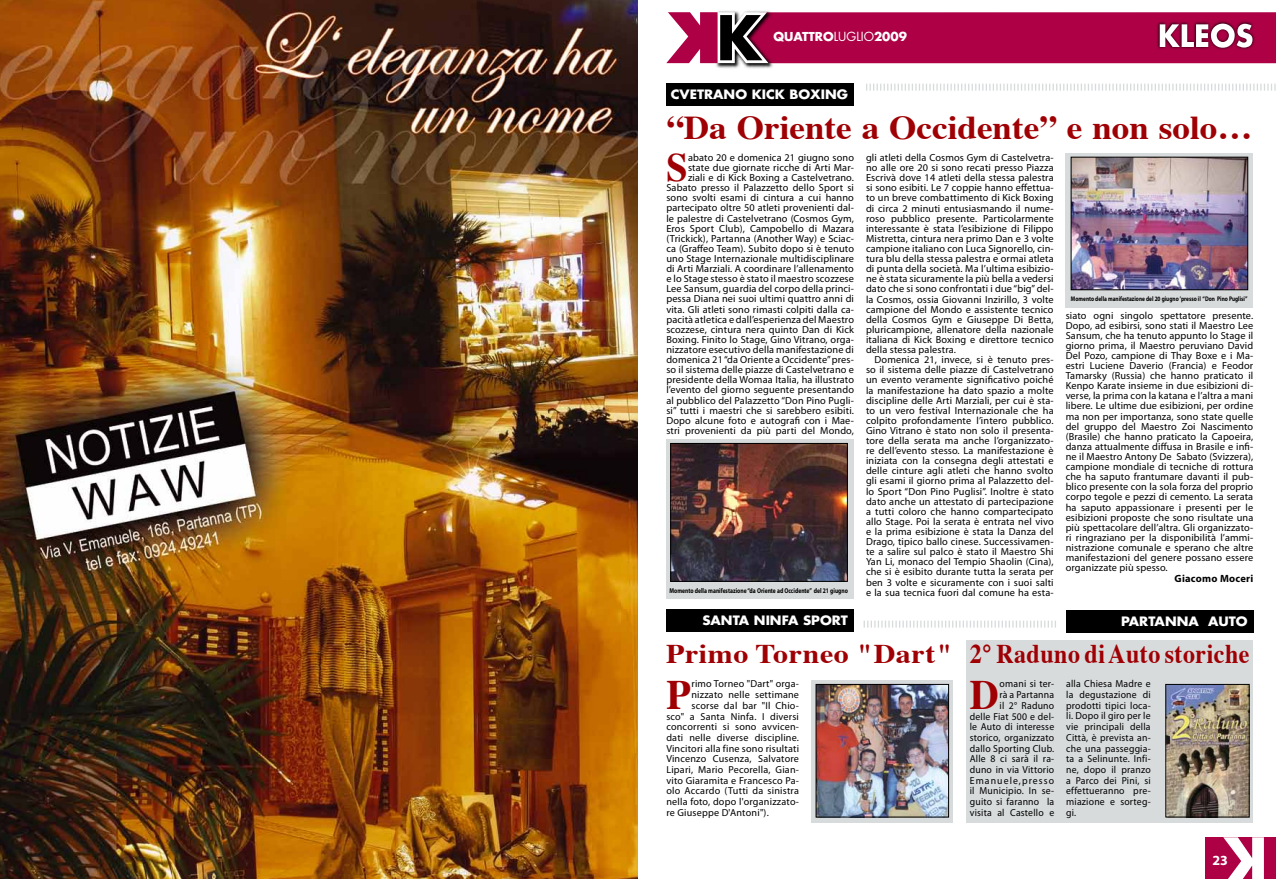
<style>
.page{position:relative;width:1276px;height:879px;background:#fff}
.page>*{position:absolute;margin:0;border:0;box-sizing:border-box;transform-origin:0 0}
.t1{font:700 41.8px "Times";color:#9f0004;scale:.95 1}
.t2{font:700 41.8px "Times";color:#9f0004;scale:.96 1}
.t3{font:700 40.2px "Times";color:#9f0004;scale:.95 1}
.t4{font:700 33.3px "Times";color:#9f0004;scale:1.06 1}
.t5{font:700 27px "Times";letter-spacing:.02em;color:#9f0004;scale:.89 1}
.t6{font:700 27px "Times";letter-spacing:.02em;color:#9f0004;scale:1.11 1}
.t7{font:700 14px "Myriad Pro";color:#fff}
.t8{font:700 12.6px "Futura";color:#fff;scale:1.06 1}
.t9{font:700 12px "Futura";color:#fff}
.t10{font:700 10.5px "Myriad Pro";letter-spacing:.025em;color:#000}
.t11{font:10.3px/10.1px "Myriad Pro";letter-spacing:.015em;color:#000;text-align:justify}
.t12{font:10.1px/10.7px "Myriad Pro";letter-spacing:.02em;color:#000;text-align:right;scale:.96 1}
.t13{font:10.1px "Myriad Pro";letter-spacing:.02em;color:#000}
.t14{font:700 7px "Myriad Pro";color:#000;scale:.8 1}
.t15{font:700 6.7px "Myriad Pro";color:#000;scale:.8 1}
.s1{font-weight:400;font-size:12.2px}
</style>
<div class="page">
<img style="left:714px;top:11px;width:61px;height:58px">
<div style="left:1205px;top:837px;width:71px;height:42px;background:#ad0045"></div>
<svg style="left:1223px;top:837px;width:41px;height:42px"></svg>
<svg style="left:666px;top:12px;width:610px;height:51px;background:#aa1752"></svg>
<div style="left:811px;top:680px;width:141px;height:142px;background:linear-gradient(to bottom,#ced1d2,#cfd2d3)"></div>
<svg style="left:866px;top:84px;width:410px;height:7px"></svg>
<div style="left:666px;top:84px;width:187px;height:22px;background:#000"></div>
<div style="left:666px;top:439px;width:187px;height:160px;background:#d8dbdc"></div>
<img style="left:817px;top:686px;width:130px;height:129px">
<div style="left:815px;top:684px;width:134px;height:133px;border:1px solid #000"></div>
<img style="left:672px;top:445px;width:173px;height:135px">
<div style="left:670px;top:443px;width:177px;height:139px;border:1px solid #000"></div>
<div style="left:1065px;top:153px;width:187px;height:155px;background:#d8dbdc"></div>
<img style="left:1072px;top:159px;width:174px;height:129px">
<div style="left:1070px;top:157px;width:178px;height:133px;border:1px solid #000"></div>
<div style="left:666px;top:609px;width:187px;height:23px;background:#000"></div>
<div style="left:966px;top:640px;width:287px;height:182px;background:#d8dbdc"></div>
<img style="left:1167px;top:686px;width:80px;height:129px">
<div style="left:1165px;top:684px;width:84px;height:133px;border:1px solid #000"></div>
<div style="left:1066px;top:610px;width:187px;height:23px;background:#000"></div>
<img style="left:0;top:0;width:638px;height:879px">
<svg style="left:863px;top:620px;width:193px;height:7px"></svg>
<p class="t9" style="left:773px;top:28px;width:135px">QUATTRO<span class="s1">LUGLIO</span>2009</p>
<p class="t8" style="left:671px;top:86px;width:169px">CVETRANO KICK BOXING</p>
<h3 class="t4" style="left:666px;top:96px;width:554px">“Da Oriente a Occidente” e non solo…</h3>
<h2 class="t3" style="left:666px;top:129px;width:24px">S</h2>
<p class="t11" style="left:666px;top:152px;width:189px;text-align:right">abato 20 e domenica 21 giugno sono state due giornate ricche di Arti Mar-<br>ziali e di Kick Boxing a Castelvetrano.<br>Sabato presso il Palazzetto dello Sport si sono svolti esami di cintura a cui hanno partecipato oltre 50 atleti provenienti dal&shy;le palestre di Castelvetrano (Cosmos Gym, Eros Sport Club), Campobello di Mazara (Trickick), Partanna (Another Way) e Sciac&shy;ca (Graffeo Team). Subito dopo si è tenuto uno Stage Internazionale multidisciplinare di Arti Marziali. A coordinare l’allenamento e lo Stage stesso è stato il maestro scozzese Lee Sansum, guardia del corpo della princi&shy;pessa Diana nei suoi ultimi quattro anni di vita. Gli atleti sono rimasti colpiti dalla ca&shy;pacità atletica e dall’esperienza del Maestro scozzese, cintura nera quinto Dan di Kick Boxing. Finito lo Stage, Gino Vitrano, orga&shy;nizzatore esecutivo della manifestazione di domenica 21 “da Oriente a Occidente” pres&shy;so il sistema delle piazze di Castelvetrano e presidente della Womaa Italia, ha illustrato l’evento del giorno seguente presentando al pubblico del Palazzetto “Don Pino Pugli&shy;si” tutti i maestri che si sarebbero esibiti.<br>Dopo alcune foto e autografi con i Mae&shy;stri provenienti da più parti del Mondo,</p>
<p class="t11" style="left:866px;top:152px;width:189px">gli atleti della Cosmos Gym di Castelvetra&shy;no alle ore 20 si sono recati presso Piazza Escrivà dove 14 atleti della stessa palestra si sono esibiti. Le 7 coppie hanno effettua&shy;to un breve combattimento di Kick Boxing di circa 2 minuti entusiasmando il nume&shy;roso pubblico presente. Particolarmente interessante è stata l’esibizione di Filippo Mistretta, cintura nera primo Dan e 3 volte campione italiano con Luca Signorello, cin&shy;tura blu della stessa palestra e ormai atleta di punta della società. Ma l’ultima esibizio&shy;ne è stata sicuramente la più bella a vedersi dato che si sono confrontati i due “big” del&shy;la Cosmos, ossia Giovanni Inzirillo, 3 volte campione del Mondo e assistente tecnico della Cosmos Gym e Giuseppe Di Betta, pluricampione, allenatore della nazionale italiana di Kick Boxing e direttore tecnico della stessa palestra.</p>
<p class="t11" style="left:866px;top:354px;width:189px;text-indent:9px">Domenica 21, invece, si è tenuto pres&shy;so il sistema delle piazze di Castelvetrano un evento veramente significativo poiché la manifestazione ha dato spazio a molte discipline delle Arti Marziali, per cui è sta&shy;to un vero festival Internazionale che ha colpito profondamente l’intero pubblico.<br>Gino Vitrano è stato non solo il presenta&shy;tore della serata ma anche l’organizzato&shy;re dell’evento stesso. La manifestazione è iniziata con la consegna degli attestati e delle cinture agli atleti che hanno svolto gli esami il giorno prima al Palazzetto del&shy;lo Sport “Don Pino Puglisi”. Inoltre è stato dato anche un attestato di partecipazione a tutti coloro che hanno compartecipato allo Stage. Poi la serata è entrata nel vivo e la prima esibizione è stata la Danza del Drago, tipico ballo cinese. Successivamen&shy;te a salire sul palco è stato il Maestro Shi Yan Li, monaco del Tempio Shaolin (Cina), che si è esibito durante tutta la serata per ben 3 volte e sicuramente con i suoi salti e la sua tecnica fuori dal comune ha esta-</p>
<p class="t14" style="left:669px;top:586px;width:225px">Momento della manifestazione “da Oriente ad Occidente” del 21 giugno</p>
<p class="t8" style="left:702px;top:611px;width:139px">SANTA NINFA SPORT</p>
<p class="t15" style="left:1071px;top:294px;width:222px">Momento della manifestazione del 20 giugno ’presso il “Don Pino Puglisi”</p>
<p class="t11" style="left:1065px;top:310px;width:189px">siato ogni singolo spettatore presente.<br>Dopo, ad esibirsi, sono stati il Maestro Lee Sansum, che ha tenuto appunto lo Stage il giorno prima, il Maestro peruviano David Del Pozo, campione di Thay Boxe e i Ma&shy;estri Luciene Daverio (Francia) e Feodor Tamarsky (Russia) che hanno praticato il Kenpo Karate insieme in due esibizioni di&shy;verse, la prima con la katana e l’altra a mani libere. Le ultime due esibizioni, per ordine ma non per importanza, sono state quelle del gruppo del Maestro Zoi Nascimento (Brasile) che hanno praticato la Capoeira, danza attualmente diffusa in Brasile e infi&shy;ne il Maestro Antony De Sabato (Svizzera), campione mondiale di tecniche di rottura che ha saputo frantumare davanti il pub&shy;blico presente con la sola forza del proprio corpo tegole e pezzi di cemento. La serata ha saputo appassionare i presenti per le esibizioni proposte che sono risultate una più spettacolare dell’altra. Gli organizzato&shy;ri ringraziano per la disponibilità l’ammi&shy;nistrazione comunale e sperano che altre manifestazioni del genere possano essere organizzate più spesso.</p>
<p class="t10" style="left:1174px;top:572px;width:80px">Giacomo Moceri</p>
<p class="t8" style="left:1121px;top:612px;width:121px">PARTANNA AUTO</p>
<h3 class="t6" style="left:666px;top:628px;width:260px">Primo Torneo "Dart"</h3>
<h1 class="t1" style="left:666px;top:654px;width:27px">P</h1>
<p class="t13" style="left:691px;top:678px;width:109px">rimo Torneo "Dart" orga-</p>
<p class="t13" style="left:691px;top:688px;width:109px">nizzato nelle settimane</p>
<p class="t13" style="left:691px;top:699px;width:109px">scorse dal bar "Il Chio-</p>
<p class="t13" style="left:666px;top:710px;width:134px">sco" a Santa Ninfa. I diversi</p>
<p class="t13" style="left:666px;top:720px;width:134px">concorrenti si sono avvicen-</p>
<p class="t13" style="left:666px;top:731px;width:134px">dati nelle diverse discipline.</p>
<p class="t13" style="left:666px;top:742px;width:134px">Vincitori alla fine sono risultati</p>
<p class="t13" style="left:666px;top:753px;width:134px">Vincenzo Cusenza, Salvatore</p>
<p class="t13" style="left:666px;top:763px;width:134px">Lipari, Mario Pecorella, Gian-</p>
<p class="t13" style="left:666px;top:774px;width:134px">vito Giaramita e Francesco Pa-</p>
<p class="t13" style="left:666px;top:785px;width:134px">olo Accardo (Tutti da sinistra</p>
<p class="t13" style="left:666px;top:795px;width:134px">nella foto, dopo l'organizzato-</p>
<p class="t13" style="left:666px;top:806px;width:104px">re Giuseppe D'Antoni").</p>
<h3 class="t5" style="left:969px;top:628px;width:316px">2° Raduno di Auto storiche</h3>
<h1 class="t2" style="left:969px;top:654px;width:32px">D</h1>
<p class="t12" style="left:969px;top:678px;width:89px">omani si ter-<br>rà a Partanna<br>il 2° Raduno<br>delle Fiat 500 e del&shy;le Auto di interesse storico, organizzato dallo Sporting Club.<br>Alle 8 ci sarà il ra&shy;duno in via Vittorio<br>Emanuele,presso il Municipio. In se&shy;guito si faranno la visita al Castello e</p>
<p class="t12" style="left:1066px;top:678px;width:89px;text-align:justify">alla Chiesa Madre e la degustazione di prodotti tipici loca&shy;li. Dopo il giro per le vie principali della Città, è prevista an&shy;che una passeggia&shy;ta a Selinunte. Infi&shy;ne, dopo il pranzo a Parco dei Pini, si effettueranno pre&shy;miazione e sorteg&shy;gi.</p>
<h3 class="t7" style="left:1212px;top:850px;width:17px">23</h3>
</div>
